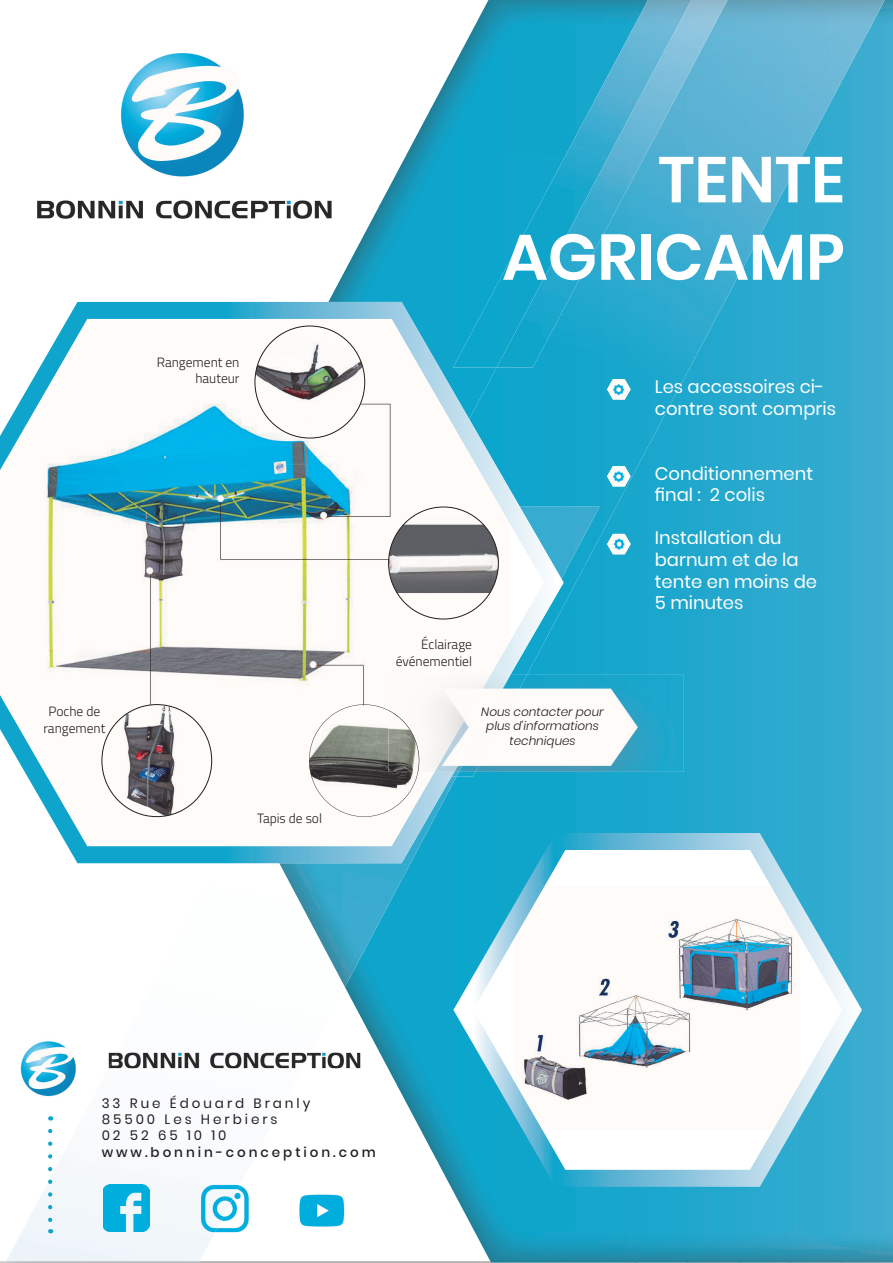
<style>
.page{position:relative;width:893px;height:1263px;background:#fff}
.page>*{position:absolute;margin:0;border:0;box-sizing:border-box;transform-origin:0 0}
.t1{font:600 64.5px/77.4px "Poppins";color:#fff;text-align:right}
.t2{font:18px/21.6px "Poppins";color:#fff}
.t3{font:300 13.5px/16.2px "Titillium Web";color:#231f20;text-align:right}
.t4{font:13.5px/16.2px "Poppins";letter-spacing:.22em;color:#231f20}
.t5{font:500 13.5px "Poppins";letter-spacing:.22em;color:#231f20}
.t6{font:italic 300 12px/14.4px "Poppins";color:#231f20;text-align:center}
</style>
<div class="page">
<img style="left:0;top:1261px;width:893px;height:2px">
<img style="left:431px;top:67px;width:22px;height:90px">
<img style="left:842px;top:0;width:51px;height:1262px">
<div style="left:791px;top:101px;width:51px;height:1161px;background:#2faacf"></div>
<img style="left:379px;top:108px;width:52px;height:194px">
<img style="left:328px;top:205px;width:52px;height:97px">
<div style="left:431px;top:157px;width:22px;height:105px;background:#0ea4cb"></div>
<div style="left:740px;top:207px;width:51px;height:1055px;background:#2ca9ce"></div>
<img style="left:431px;top:262px;width:22px;height:40px">
<div style="left:688px;top:311px;width:52px;height:951px;background:#23a7cd"></div>
<div style="left:637px;top:404px;width:51px;height:858px;background:#1ba7cd"></div>
<div style="left:600px;top:506px;width:37px;height:169px;background:#17a6cc"></div>
<img style="left:431px;top:772px;width:206px;height:490px">
<img style="left:380px;top:987px;width:51px;height:163px">
<img style="left:345px;top:987px;width:35px;height:66px">
<img style="left:453px;top:0;width:44px;height:302px">
<img style="left:728px;top:0;width:104px;height:207px">
<img style="left:831px;top:0;width:54px;height:101px">
<div style="left:617px;top:367px;width:54px;height:139px;background:#18a6cd"></div>
<div style="left:564px;top:367px;width:53px;height:240px;background:#14a5cc"></div>
<img style="left:728px;top:207px;width:47px;height:104px">
<div style="left:670px;top:367px;width:50px;height:37px;background:#20a7cd"></div>
<img style="left:497px;top:0;width:231px;height:367px">
<img style="left:5px;top:1261px;width:195px;height:2px">
<img style="left:7px;top:863px;width:333px;height:398px">
<img style="left:279px;top:863px;width:165px;height:124px">
<img style="left:564px;top:507px;width:36px;height:269px">
<img style="left:38px;top:53px;width:293px;height:178px">
<img style="left:15px;top:1036px;width:70px;height:64px">
<img style="left:310px;top:1052px;width:50px;height:16px">
<img style="left:109px;top:1052px;width:201px;height:16px">
<img style="left:240px;top:1184px;width:9px;height:48px">
<img style="left:201px;top:1184px;width:39px;height:48px">
<svg style="left:48px;top:1131px;width:4px;height:102px"></svg>
<img style="left:103px;top:1185px;width:46px;height:47px">
<img style="left:298px;top:1193px;width:47px;height:35px">
<img style="left:607px;top:379px;width:24px;height:21px">
<img style="left:607px;top:466px;width:24px;height:20px">
<svg style="left:0;top:302px;width:564px;height:561px"></svg>
<img style="left:119px;top:705px;width:59px;height:112px">
<svg style="left:309px;top:704px;width:110px;height:113px"></svg>
<img style="left:389px;top:519px;width:109px;height:74px">
<img style="left:255px;top:327px;width:110px;height:75px">
<svg style="left:444px;top:818px;width:428px;height:377px"></svg>
<img style="left:527px;top:675px;width:157px;height:97px">
<img style="left:510px;top:675px;width:17px;height:97px">
<img style="left:388px;top:675px;width:47px;height:97px">
<img style="left:435px;top:675px;width:75px;height:97px">
<img style="left:388px;top:710px;width:31px;height:62px">
<img style="left:405px;top:723px;width:14px;height:49px">
<img style="left:607px;top:534px;width:24px;height:20px">
<p class="t3" style="left:157px;top:354px;width:84px">Rangement en hauteur</p>
<p class="t3" style="left:43px;top:703px;width:64px;text-align:center">Poche de rangement</p>
<p class="t3" style="left:257px;top:810px;width:66px">Tapis de sol</p>
<h1 class="t1" style="left:502px;top:141px;width:344px">TENTE<br>AGRICAMP</h1>
<p class="t3" style="left:396px;top:636px;width:78px">Éclairage événementiel</p>
<p class="t6" style="left:481px;top:704px;width:124px">Nous contacter pour plus d’informations techniques</p>
<p class="t2" style="left:655px;top:376px;width:183px">Les accessoires ci&shy;contre sont compris</p>
<p class="t2" style="left:655px;top:462px;width:160px">Conditionnement final : 2 colis</p>
<p class="t2" style="left:655px;top:527px;width:164px">Installation du barnum et de la tente en moins de<br>5 minutes</p>
<p class="t4" style="left:102px;top:1095px;width:210px">33 Rue Édouard Branly<br>85500 Les Herbiers<br>02 52 65 10 10</p>
<p class="t5" style="left:102px;top:1144px;width:276px">www.bonnin-conception.com</p>
</div>
